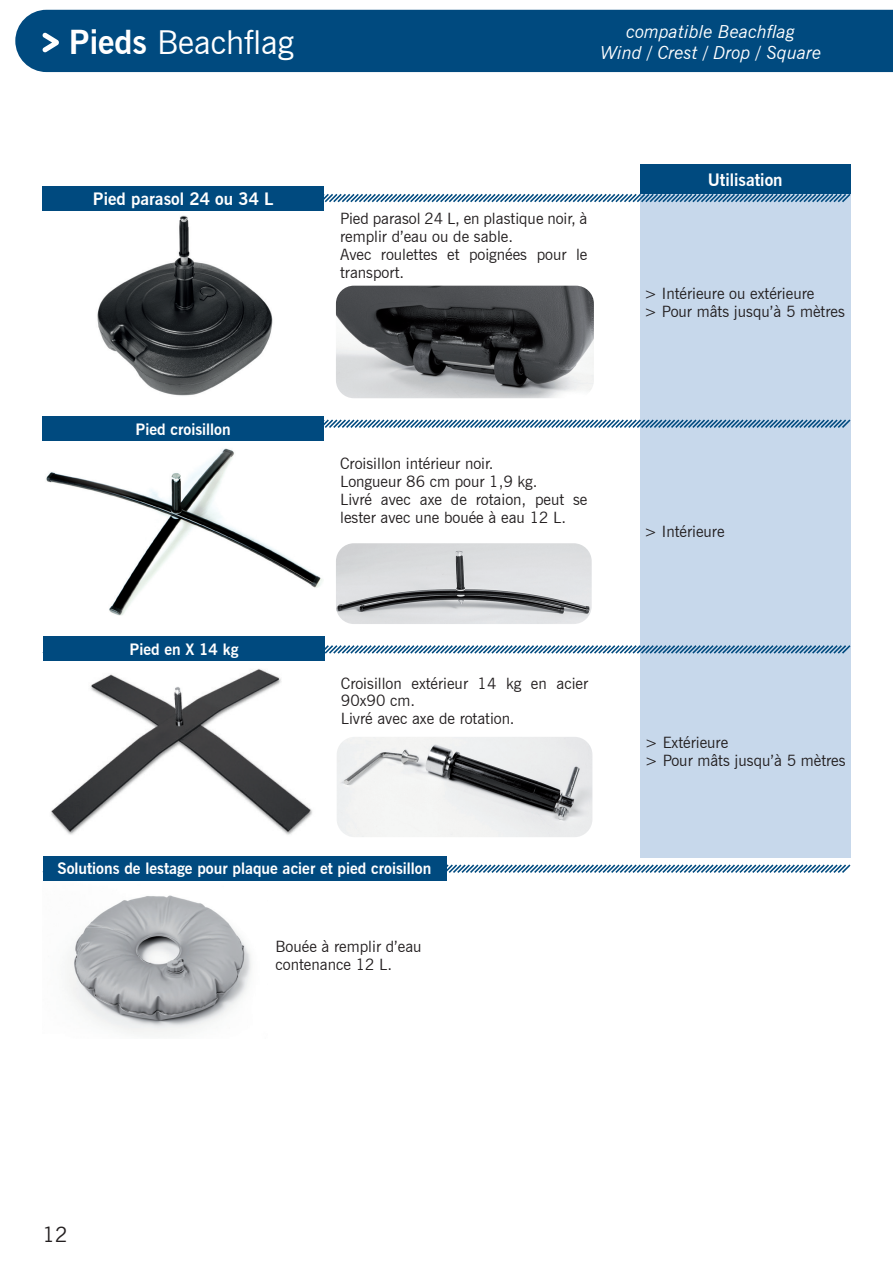
<style>
.page{position:relative;width:893px;height:1263px;background:#fff}
.page>*{position:absolute;margin:0;border:0;box-sizing:border-box;transform-origin:0 0}
.Titre{font:33px "News Gothic BT";color:#fff}
.t1{font:21px "News Gothic BT";color:#231f20}
.t2{font:italic 18px "News Gothic BT";color:#fff}
.t3{font:700 17.1px "News Gothic BT";color:#fff}
.t4{font:15.6px/18px "News Gothic BT";color:#231f20}
.t5{font:700 15.6px "News Gothic BT";color:#fff}
.s1{font-weight:700}
</style>
<div class="page">
<div style="left:15px;top:10px;width:878px;height:62px;background:#004a7f"></div>
<div style="left:640px;top:164px;width:210px;height:694px;background:#c7d8eb"></div>
<svg style="left:42px;top:192px;width:809px;height:12px"></svg>
<svg style="left:42px;top:418px;width:809px;height:12px"></svg>
<svg style="left:42px;top:643px;width:809px;height:12px"></svg>
<svg style="left:42px;top:863px;width:809px;height:12px"></svg>
<img style="left:46px;top:448px;width:277px;height:168px">
<img style="left:69px;top:895px;width:182px;height:138px">
<svg style="left:43px;top:33px;width:16px;height:19px"></svg>
<img style="left:336px;top:286px;width:258px;height:112px">
<img style="left:336px;top:543px;width:256px;height:81px">
<img style="left:97px;top:215px;width:176px;height:181px">
<div style="left:43px;top:186px;width:281px;height:24px;background:#004a7f"></div>
<div style="left:640px;top:164px;width:210px;height:30px;background:#004a7f"></div>
<div style="left:43px;top:416px;width:281px;height:25px;background:#004a7f"></div>
<div style="left:43px;top:856px;width:403px;height:25px;background:#004a7f"></div>
<img style="left:51px;top:669px;width:261px;height:166px">
<img style="left:337px;top:737px;width:255px;height:100px">
<div style="left:43px;top:637px;width:282px;height:24px;background:#004a7f"></div>
<p class="Titre" style="left:69px;top:22px;width:226px"><span class="s1">Pieds</span> Beachflag</p>
<p class="t2" style="left:626px;top:20px;width:170px">compatible Beachflag</p>
<p class="t2" style="left:600px;top:42px;width:223px">Wind / Crest / Drop / Square</p>
<p class="t3" style="left:93px;top:188px;width:182px">Pied parasol 24 ou 34 L</p>
<p class="t5" style="left:136px;top:419px;width:97px">Pied croisillon</p>
<p class="t5" style="left:129px;top:640px;width:111px">Pied en X 14 kg</p>
<p class="t4" style="left:340px;top:209px;width:249px">Pied parasol 24 L, en plastique noir, à remplir d’eau ou de sable.</p>
<p class="t4" style="left:340px;top:245px;width:249px">Avec roulettes et poignées pour le transport.</p>
<p class="t4" style="left:340px;top:455px;width:155px">Croisillon intérieur noir.</p>
<p class="t4" style="left:340px;top:473px;width:199px">Longueur 86 cm pour 1,9 kg.</p>
<p class="t4" style="left:340px;top:491px;width:249px">Livré avec axe de rotaion, peut se lester avec une bouée à eau 12 L.</p>
<p class="t4" style="left:341px;top:674px;width:249px">Croisillon extérieur 14 kg en acier<br>90x90 cm.</p>
<p class="t4" style="left:341px;top:710px;width:175px">Livré avec axe de rotation.</p>
<p class="t5" style="left:58px;top:859px;width:375px">Solutions de lestage pour plaque acier et pied croisillon</p>
<p class="t4" style="left:276px;top:938px;width:148px">Bouée à remplir d’eau</p>
<p class="t4" style="left:276px;top:956px;width:118px">contenance 12 L.</p>
<p class="t3" style="left:708px;top:169px;width:76px">Utilisation</p>
<p class="t4" style="left:644px;top:284px;width:172px">&gt; Intérieure ou extérieure</p>
<p class="t4" style="left:644px;top:302px;width:202px">&gt; Pour mâts jusqu’à 5 mètres</p>
<p class="t4" style="left:644px;top:523px;width:82px">&gt; Intérieure</p>
<p class="t4" style="left:645px;top:733px;width:85px">&gt; Extérieure</p>
<p class="t4" style="left:645px;top:751px;width:202px">&gt; Pour mâts jusqu’à 5 mètres</p>
<p class="t1" style="left:43px;top:1221px;width:27px">12</p>
</div>
